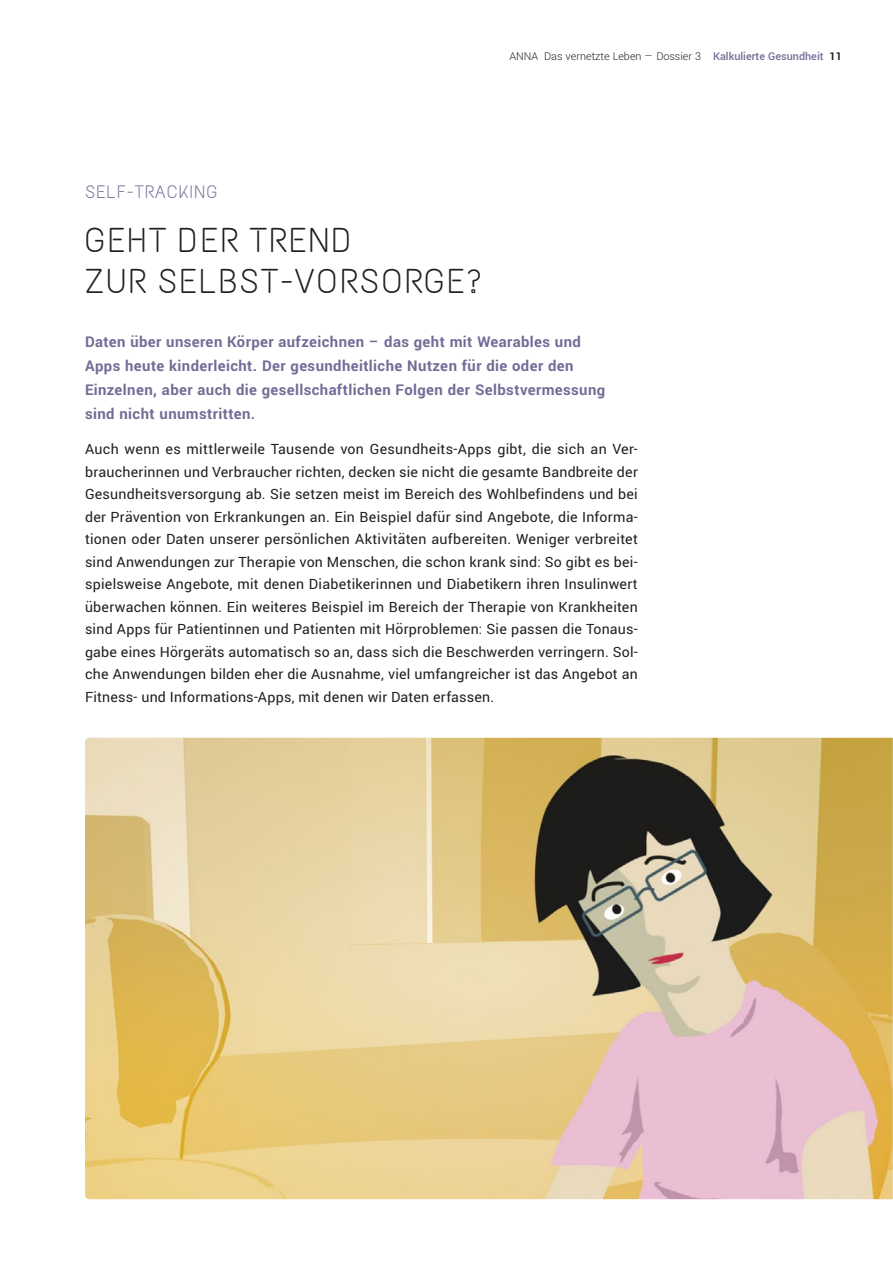
<style>
.page{position:relative;width:893px;height:1263px;background:#fff}
.page>*{position:absolute;margin:0;border:0;box-sizing:border-box;transform-origin:0 0}
.t1{font:34.5px/41.4px "Text Me One";letter-spacing:.075em;color:#231f20}
.t2{font:18px "Text Me One";letter-spacing:.075em;color:#746b96}
.t3{font:700 16.5px/24px "Yantramanav";letter-spacing:.025em;color:#746b96}
.t4{font:15.75px/22.5px "Yantramanav";letter-spacing:.01em;color:#231f20;text-align:justify}
.t5{font:300 12px "Yantramanav";color:#231f20}
.s1{font-weight:500;color:#746b96}
.s2{font-weight:700}
</style>
<div class="page">
<img style="left:85px;top:738px;width:808px;height:461px">
<p class="t5" style="left:509px;top:49px;width:334px">ANNA Das vernetzte Leben — Dossier 3 <span class="s1">Kalkulierte Gesundheit</span> <span class="s2">11</span></p>
<p class="t2" style="left:85px;top:181px;width:133px">SELF-TRACKING</p>
<h1 class="t1" style="left:85px;top:219px;width:398px">GEHT DER TREND<br>ZUR SELBST-VORSORGE?</h1>
<p class="t3" style="left:85px;top:330px;width:522px">Daten über unseren Körper aufzeichnen – das geht mit Wearables und Apps heute kinderleicht. Der gesundheitliche Nutzen für die oder den Einzelnen, aber auch die gesellschaftlichen Folgen der Selbstvermessung sind nicht unumstritten.</p>
<p class="t4" style="left:85px;top:438px;width:554px">Auch wenn es mittlerweile Tausende von Gesundheits-Apps gibt, die sich an Ver&shy;braucherinnen und Verbraucher richten, decken sie nicht die gesamte Bandbreite der Gesundheitsversorgung ab. Sie setzen meist im Bereich des Wohlbefindens und bei der Prävention von Erkrankungen an. Ein Beispiel dafür sind Angebote, die Informa&shy;tionen oder Daten unserer persönlichen Aktivitäten aufbereiten. Weniger verbreitet sind Anwendungen zur Therapie von Menschen, die schon krank sind: So gibt es bei&shy;spielsweise Angebote, mit denen Diabetikerinnen und Diabetikern ihren Insulinwert überwachen können. Ein weiteres Beispiel im Bereich der Therapie von Krankheiten sind Apps für Patientinnen und Patienten mit Hörproblemen: Sie passen die Tonaus&shy;gabe eines Hörgeräts automatisch so an, dass sich die Beschwerden verringern. Sol&shy;che Anwendungen bilden eher die Ausnahme, viel umfangreicher ist das Angebot an Fitness- und Informations-Apps, mit denen wir Daten erfassen.</p>
</div>
